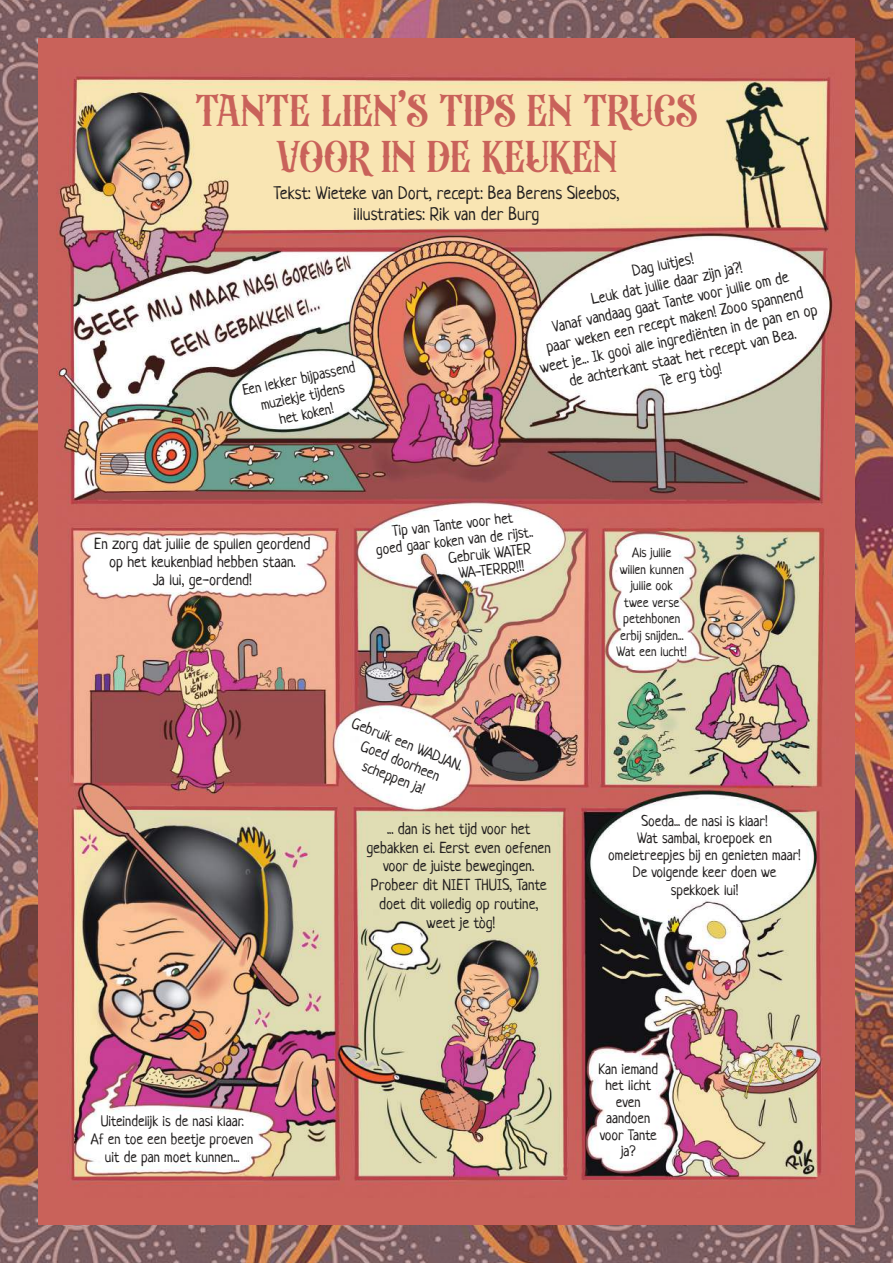
<style>
.page{position:relative;width:893px;height:1263px;background:#fff}
.page>*{position:absolute;margin:0;border:0;box-sizing:border-box;transform-origin:0 0}
.t1{font:43.5px/46.5px "Beardsons";color:#c9625a;text-align:center}
.t2{font:18px/21.6px "Neucha";color:#221f1f;text-align:center}
.t3{font:15.75px/18.9px "Neucha";color:#221f1f;text-align:center}
.t4{font:15px/18px "Neucha";color:#221f1f;text-align:center}
.t5{font:13.5px/16.5px "Neucha";color:#221f1f;text-align:center}
</style>
<div class="page">
<img style="left:0;top:0;width:893px;height:1263px">
<div style="left:38px;top:38px;width:817px;height:1187px;background:#c9625a"></div>
<img style="left:56px;top:76px;width:777px;height:1110px">
<h1 class="t1" style="left:195px;top:87px;width:504px">TANTE LIEN’S TIPS EN TRUCS<br>VOOR IN DE KEUKEN</h1>
<p class="t2" style="left:274px;top:183px;width:347px">Tekst: Wieteke van Dort, recept: Bea Berens Sleebos, illustraties: Rik van der Burg</p>
<p class="t4" style="left:241px;top:382px;width:116px;rotate:-12deg">Een lekker bijpassend muziekje tijdens<br>het koken!</p>
<p class="t3" style="left:522px;top:286px;width:285px;rotate:-12deg">Dag luitjes!<br>Leuk dat jullie daar zijn ja?!<br>Vanaf vandaag gaat Tante voor jullie om de<br>paar weken een recept maken! Zooo spannend weet je... Ik gooi alle ingrediënten in de pan en op de achterkant staat het recept van Bea.<br>Tè erg tоg!</p>
<p class="t3" style="left:94px;top:535px;width:218px;line-height:18px">En zorg dat jullie de spullen geordend op het keukenblad hebben staan.<br>Ja lui, ge-ordend!</p>
<p class="t4" style="left:391px;top:523px;width:123px;rotate:-6deg">Tip van Tante voor het</p>
<p class="t4" style="left:375px;top:541px;width:159px;rotate:-6deg">goed gaar koken van de rijst..</p>
<p class="t4" style="left:447px;top:550px;width:85px;rotate:-6deg">Gebruik WATER</p>
<p class="t4" style="left:458px;top:565px;width:68px;rotate:-6deg">WA-TERRR!!!</p>
<p class="t5" style="left:617px;top:545px;width:72px">Als jullie<br>willen kunnen jullie ook<br>twee verse petehbonen erbij snijden...<br>Wat een lucht!</p>
<p class="t4" style="left:355px;top:714px;width:120px;rotate:22deg">Gebruik een WADJAN.<br>Goed doorheen scheppen ja!</p>
<p class="t4" style="left:91px;top:1113px;width:164px">Uiteindelijk is de nasi klaar.<br>Af en toe een beetje proeven uit de pan moet kunnen...</p>
<p class="t3" style="left:366px;top:820px;width:186px">... dan is het tijd voor het gebakken ei. Eerst even oefenen voor de juiste bewegingen.<br>Probeer dit NIET THUIS, Tante doet dit volledig op routine, weet je tog!</p>
<p class="t4" style="left:608px;top:813px;width:194px;line-height:17.2px">Soeda... de nasi is klaar!<br>Wat sambal, kroepoek en omeletreepjes bij en genieten maar!<br>De volgende keer doen we spekkoek lui!</p>
<p class="t4" style="left:598px;top:1061px;width:61px;line-height:16.5px">Kan iemand het licht even aandoen voor Tante ja?</p>
</div>
